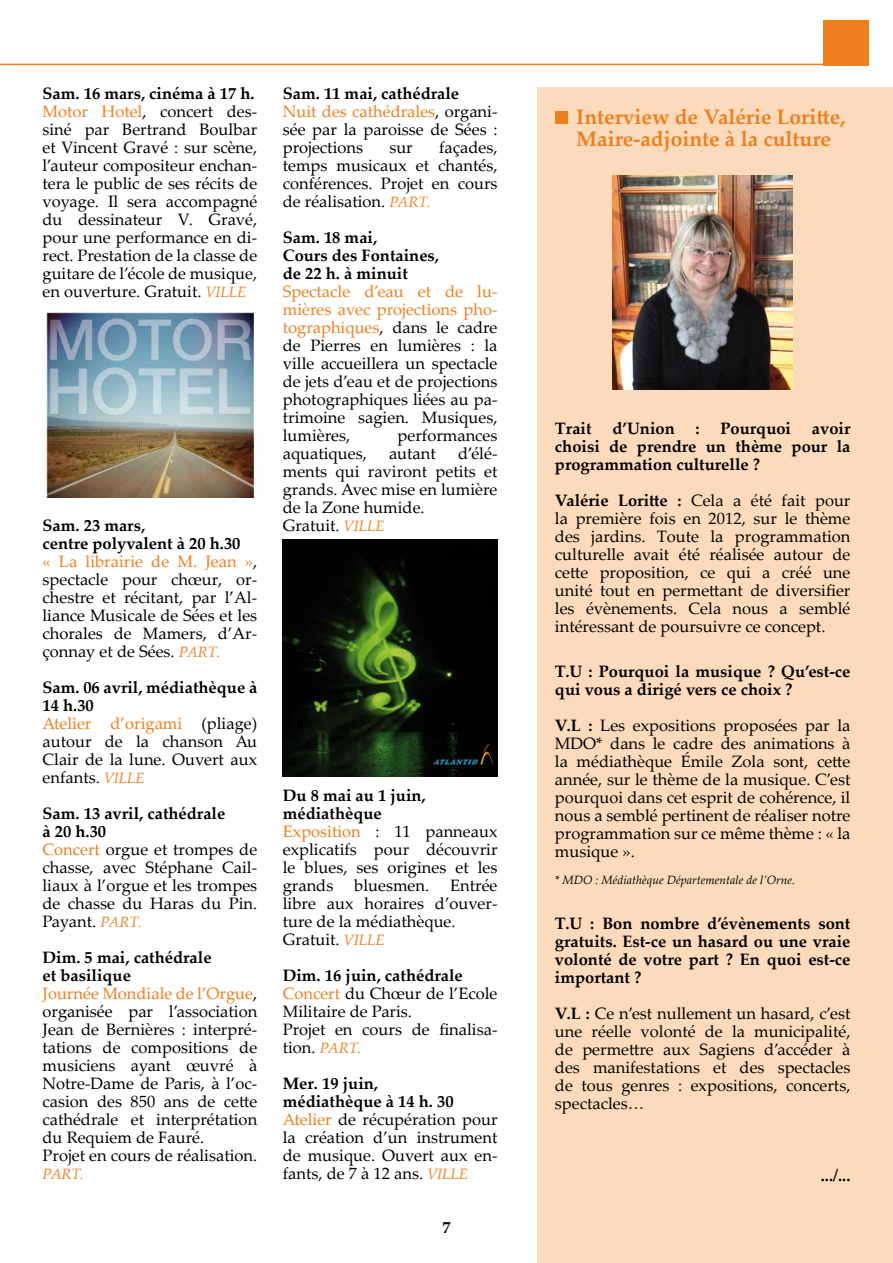
<style>
.page{position:relative;width:893px;height:1263px;background:#fff}
.page>*{position:absolute;margin:0;border:0;box-sizing:border-box;transform-origin:0 0}
.t1{font:700 21px/22.5px "Palatino Linotype";color:#ee7f1c}
.t2{font:16.5px/18px "Palatino Linotype";color:#000}
.t3{font:700 16.5px/18px "Palatino Linotype";color:#000;text-align:justify}
.t4{font:italic 15px "Palatino Linotype";color:#ee7f1c}
.t5{font:italic 12px "Palatino Linotype";color:#000}
.s1{font-weight:700}
.s2{color:#ee7f1c}
.s3{font-style:italic;font-size:15px;color:#ee7f1c}
</style>
<div class="page">
<div style="left:824px;top:20px;width:45px;height:45px;background:#ee7f1c"></div>
<hr style="left:0;top:64px;width:825px;height:1px;background:#ee7f1c">
<div style="left:538px;top:87px;width:355px;height:1176px;background:#fcdbbc"></div>
<img style="left:613px;top:176px;width:180px;height:214px">
<div style="left:555px;top:111px;width:13px;height:13px;background:#ee7f1c"></div>
<img style="left:45px;top:312px;width:211px;height:185px">
<img style="left:283px;top:540px;width:214px;height:236px">
<p class="t2" style="left:43px;top:84px;width:216px"><span class="s1">Sam. 16 mars, cinéma à 17 h.<br></span><span class="s2">Motor Hotel</span>, concert des&shy;siné par Bertrand Boulbar et Vincent Gravé : sur scène, l’auteur compositeur enchan&shy;tera le public de ses récits de voyage. Il sera accompagné du dessinateur V. Gravé, pour une performance en di&shy;rect. Prestation de la classe de guitare de l’école de musique, en ouverture. Gratuit. <span class="s3">VILLE</span></p>
<p class="t2" style="left:43px;top:516px;width:216px"><span class="s1">Sam. 23 mars,<br>centre polyvalent à 20 h.30<br></span><span class="s2">« La librairie de M. Jean »</span>, spectacle pour chœur, or&shy;chestre et récitant, par l’Al&shy;liance Musicale de Sées et les chorales de Mamers, d’Ar&shy;çonnay et de Sées. <span class="s3">PART.</span></p>
<p class="t2" style="left:43px;top:678px;width:216px"><span class="s1">Sam. 06 avril, médiathèque à<br>14 h.30<br></span><span class="s2">Atelier d’origami</span> (pliage) autour de la chanson Au<br>Clair de la lune. Ouvert aux enfants. <span class="s3">VILLE</span></p>
<p class="t2" style="left:43px;top:804px;width:216px"><span class="s1">Sam. 13 avril, cathédrale<br>à 20 h.30<br></span><span class="s2">Concert</span> orgue et trompes de chasse, avec Stéphane Cail&shy;liaux à l’orgue et les trompes de chasse du Haras du Pin.<br>Payant. <span class="s3">PART.</span></p>
<p class="t2" style="left:43px;top:948px;width:216px"><span class="s1">Dim. 5 mai, cathédrale<br>et basilique<br></span><span class="s2">Journée Mondiale de l’Orgue</span>, organisée par l’association<br>Jean de Bernières : interpré&shy;tations de compositions de musiciens ayant œuvré à<br>Notre-Dame de Paris, à l’oc&shy;casion des 850 ans de cette cathédrale et interprétation du Requiem de Fauré.<br>Projet en cours de réalisation.</p>
<p class="t4" style="left:43px;top:1163px;width:43px">PART.</p>
<p class="t2" style="left:283px;top:84px;width:216px"><span class="s1">Sam. 11 mai, cathédrale<br></span><span class="s2">Nuit des cathédrales</span>, organi&shy;sée par la paroisse de Sées : projections</p>
<p class="t2" style="left:283px;top:138px;width:216px;text-align:justify;text-indent:156px">façades, temps musicaux et chantés, conférences. Projet en cours de réalisation. <span class="s3">PART.</span></p>
<p class="t3" style="left:283px;top:228px;width:158px;text-align:left">Sam. 18 mai,<br>Cours des Fontaines, de 22 h. à minuit</p>
<p class="t2" style="left:283px;top:282px;width:216px;text-align:justify"><span class="s2">Spectacle d’eau et de lu&shy;mières avec projections pho&shy;tographiques</span>, dans le cadre de Pierres en lumières : la ville accueillera un spectacle de jets d’eau et de projections photographiques liées au pa&shy;trimoine sagien. Musiques, lumières,</p>
<p class="t2" style="left:389px;top:138px;width:25px">sur</p>
<p class="t2" style="left:397px;top:426px;width:102px">performances</p>
<p class="t2" style="left:283px;top:444px;width:216px;text-indent:175px">d’élé&shy;ments qui raviront petits et grands. Avec mise en lumière de la Zone humide.<br>Gratuit. <span class="s3">VILLE</span></p>
<p class="t2" style="left:283px;top:444px;width:86px">aquatiques,</p>
<p class="t2" style="left:389px;top:444px;width:48px">autant</p>
<p class="t2" style="left:283px;top:786px;width:216px"><span class="s1">Du 8 mai au 1 juin, médiathèque<br></span><span class="s2">Exposition</span> : 11 panneaux explicatifs pour découvrir le blues, ses origines et les grands</p>
<p class="t2" style="left:283px;top:876px;width:216px;text-indent:167px">Entrée libre aux horaires d’ouver&shy;ture de la médiathèque.<br>Gratuit. <span class="s3">VILLE</span></p>
<p class="t2" style="left:283px;top:966px;width:216px"><span class="s1">Dim. 16 juin, cathédrale<br></span><span class="s2">Concert</span> du Chœur de l’Ecole<br>Militaire de Paris.<br>Projet en cours de finalisa&shy;tion. <span class="s3">PART.</span></p>
<p class="t2" style="left:283px;top:1074px;width:216px"><span class="s1">Mer. 19 juin,<br>médiathèque à 14 h. 30<br></span><span class="s2">Atelier</span> de récupération pour la création d’un instrument de musique. Ouvert aux en&shy;fants, de 7 à 12 ans. <span class="s3">VILLE</span></p>
<p class="t2" style="left:354px;top:876px;width:76px">bluesmen.</p>
<p class="t3" style="left:442px;top:1217px;width:10px">7</p>
<p class="t1" style="left:576px;top:105px;width:271px">Interview de Valérie Loritte,<br>Maire-adjointe à la culture</p>
<p class="t3" style="left:555px;top:419px;width:38px">Trait</p>
<p class="t3" style="left:612px;top:419px;width:64px">d’Union</p>
<p class="t3" style="left:696px;top:419px;width:6px">:</p>
<p class="t3" style="left:720px;top:419px;width:72px">Pourquoi</p>
<p class="t3" style="left:555px;top:419px;width:297px;text-indent:257px">avoir choisi de prendre un thème pour la programmation culturelle ?</p>
<p class="t2" style="left:555px;top:491px;width:297px;text-align:justify"><span class="s1">Valérie Loritte :</span> Cela a été fait pour la première fois en 2012, sur le thème des jardins. Toute la programmation culturelle avait été réalisée autour de cette proposition, ce qui a créé une unité tout en permettant de diversifier les évènements. Cela nous a semblé intéressant de poursuivre ce concept.</p>
<p class="t3" style="left:555px;top:662px;width:297px">T.U : Pourquoi la musique ? Qu’est-ce qui vous a dirigé vers ce choix ?</p>
<p class="t2" style="left:555px;top:716px;width:297px;text-align:justify"><span class="s1">V.L :</span> Les expositions proposées par la MDO* dans le cadre des animations à la médiathèque Émile Zola sont, cette année, sur le thème de la musique. C’est pourquoi dans cet esprit de cohérence, il nous a semblé pertinent de réaliser notre programmation sur ce même thème : « la musique ».</p>
<p class="t5" style="left:555px;top:872px;width:242px">* MDO : Médiathèque Départementale de l’Orne.</p>
<p class="t3" style="left:555px;top:914px;width:297px">T.U : Bon nombre d’évènements sont gratuits. Est-ce un hasard ou une vraie volonté de votre part ? En quoi est-ce important ?</p>
<p class="t2" style="left:555px;top:1004px;width:297px;text-align:justify"><span class="s1">V.L :</span> Ce n’est nullement un hasard, c’est une réelle volonté de la municipalité, de permettre aux Sagiens d’accéder à des manifestations et des spectacles de tous genres : expositions, concerts, spectacles…</p>
<p class="t3" style="left:821px;top:1166px;width:31px">.../...</p>
</div>
